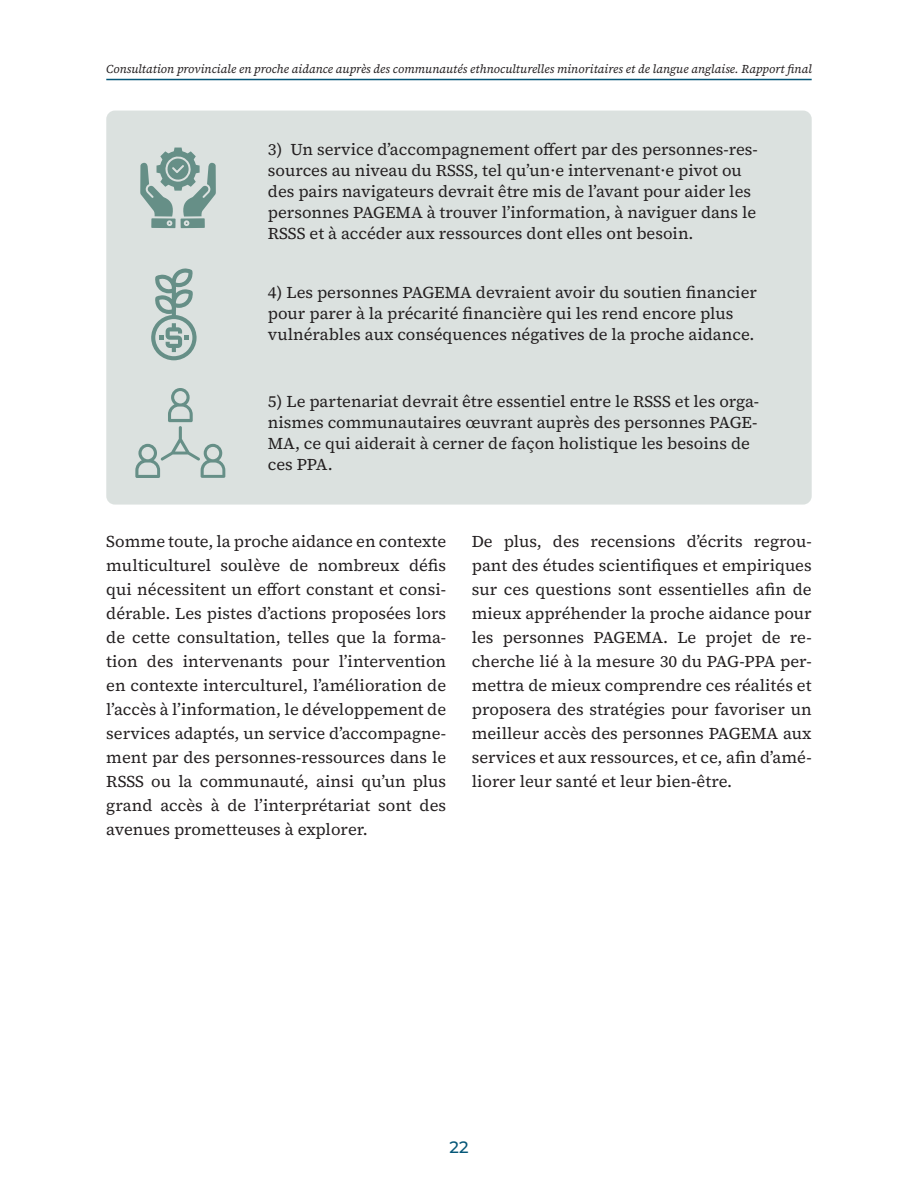
<style>
.page{position:relative;width:918px;height:1188px;background:#fff}
.page>*{position:absolute;margin:0;border:0;box-sizing:border-box;transform-origin:0 0}
.paragraphe_rapport{font:16.5px/24px "Source Serif 4";color:#231f20;text-align:justify}
.paragraphe_rapport_gauche{font:16.5px/21px "Source Serif 4";color:#231f20}
.t1{font:500 16.5px "Montserrat";color:#055778}
.t2{font:italic 12px "Source Serif 4";color:#231f20}
</style>
<div class="page">
<hr style="left:106px;top:79px;width:706px;height:1px;background:#055778">
<div style="left:106px;top:111px;width:706px;height:394px;background:#dbe1df;border-radius:9px"></div>
<svg style="left:140px;top:148px;width:76px;height:80px"></svg>
<svg style="left:151px;top:268px;width:46px;height:92px"></svg>
<svg style="left:135px;top:388px;width:90px;height:90px"></svg>
<p class="t2" style="left:106px;top:61px;width:707px">Consultation provinciale en proche aidance auprès des communautés ethnoculturelles minoritaires et de langue anglaise. Rapport final</p>
<p class="paragraphe_rapport_gauche" style="left:268px;top:139px;width:492px">3) Un service d’accompagnement offert par des personnes-res&shy;sources au niveau du RSSS, tel qu’un·e intervenant·e pivot ou des pairs navigateurs devrait être mis de l’avant pour aider les personnes PAGEMA à trouver l’information, à naviguer dans le RSSS et à accéder aux ressources dont elles ont besoin.</p>
<p class="paragraphe_rapport_gauche" style="left:268px;top:282px;width:491px">4) Les personnes PAGEMA devraient avoir du soutien financier pour parer à la précarité financière qui les rend encore plus vulnérables aux conséquences négatives de la proche aidance.</p>
<p class="paragraphe_rapport_gauche" style="left:268px;top:391px;width:493px">5) Le partenariat devrait être essentiel entre le RSSS et les orga&shy;nismes communautaires œuvrant auprès des personnes PAGE-MA, ce qui aiderait à cerner de façon holistique les besoins de ces PPA.</p>
<p class="paragraphe_rapport" style="left:106px;top:530px;width:341px">Somme toute, la proche aidance en contexte multiculturel soulève de nombreux défis qui nécessitent un effort constant et consi&shy;dérable. Les pistes d’actions proposées lors de cette consultation, telles que la forma&shy;tion des intervenants pour l’intervention en contexte interculturel, l’amélioration de l’accès à l’information, le développement de services adaptés, un service d’accompagne&shy;ment par des personnes-ressources dans le RSSS ou la communauté, ainsi qu’un plus grand accès à de l’interprétariat sont des avenues prometteuses à explorer.</p>
<p class="paragraphe_rapport" style="left:472px;top:530px;width:341px">De plus, des recensions d’écrits regrou&shy;pant des études scientifiques et empiriques sur ces questions sont essentielles afin de mieux appréhender la proche aidance pour les personnes PAGEMA. Le projet de re&shy;cherche lié à la mesure 30 du PAG-PPA per&shy;mettra de mieux comprendre ces réalités et proposera des stratégies pour favoriser un meilleur accès des personnes PAGEMA aux services et aux ressources, et ce, afin d’amé&shy;liorer leur santé et leur bien-être.</p>
<p class="t1" style="left:450px;top:1136px;width:20px">22</p>
</div>
